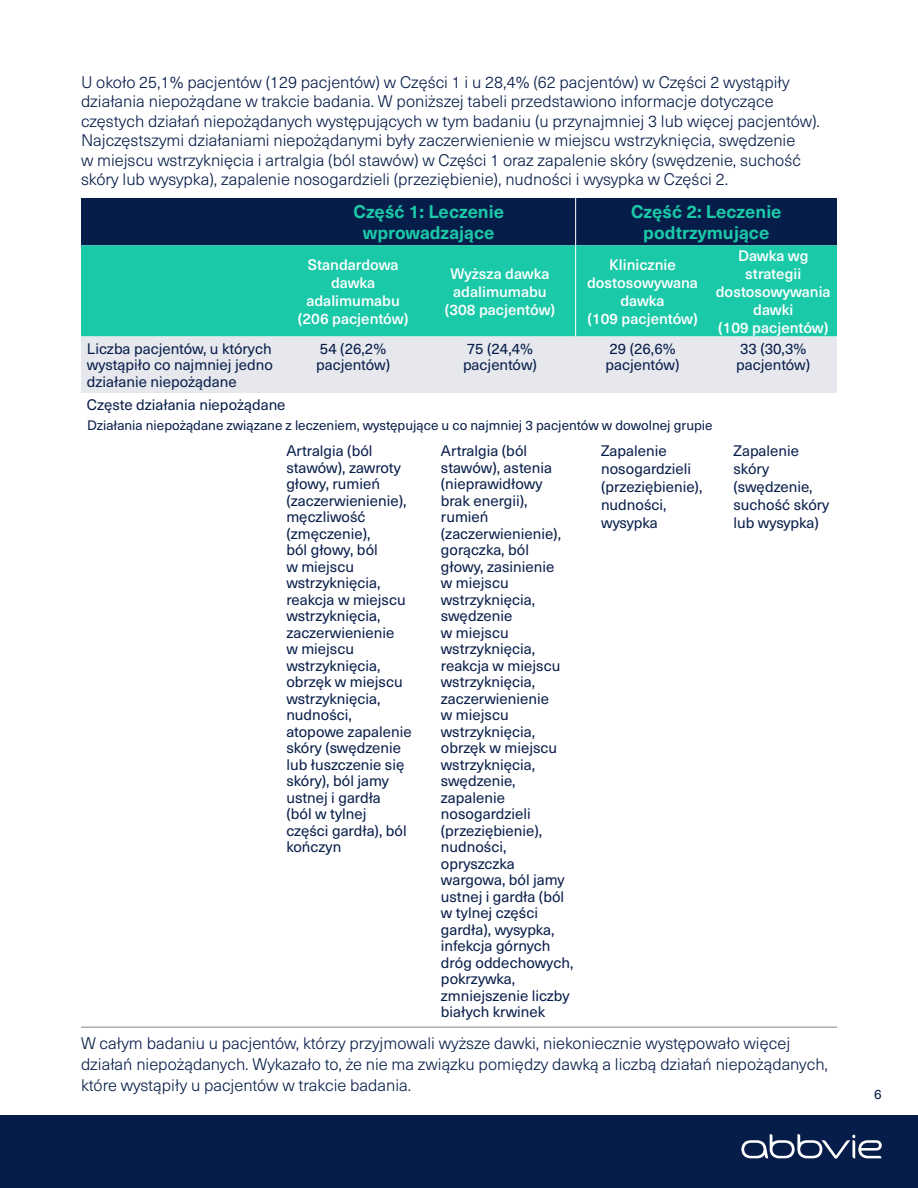
<style>
.page{position:relative;width:918px;height:1188px;background:#fff}
.page>*{position:absolute;margin:0;border:0;box-sizing:border-box;transform-origin:0 0}
.t1{font:700 18px/21.6px "Neue Haas Unica Pro";color:#1ac9a8;text-align:center}
.t2{font:300 16.5px/19.5px "Neue Haas Unica Pro";color:#071d49}
.t3{font:15px/16.5px "Neue Haas Unica Pro";color:#071d49}
.t4{font:500 15px/18px "Neue Haas Unica Pro";color:#fff;text-align:center}
.t5{font:13.5px "Neue Haas Unica Pro";color:#071d49}
</style>
<div class="page">
<div style="left:0;top:1115px;width:918px;height:73px;background:#071d49"></div>
<div style="left:81px;top:198px;width:756px;height:47px;background:#071d49"></div>
<div style="left:81px;top:245px;width:756px;height:91px;background:#1ac9a8"></div>
<div style="left:81px;top:336px;width:756px;height:57px;background:#e6e8ed"></div>
<hr style="left:81px;top:1027px;width:201px;height:1px;background:#808285">
<hr style="left:282px;top:1027px;width:142px;height:1px;background:#808285">
<hr style="left:424px;top:1027px;width:152px;height:1px;background:#808285">
<hr style="left:576px;top:1027px;width:134px;height:1px;background:#808285">
<hr style="left:710px;top:1027px;width:127px;height:1px;background:#808285">
<hr style="left:575px;top:198px;width:1px;height:47px;background:#fff">
<hr style="left:575px;top:245px;width:1px;height:91px;background:#fff">
<svg style="left:741px;top:1134px;width:141px;height:25px"></svg>
<p class="t2" style="left:81px;top:72px;width:741px">U około 25,1% pacjentów (129 pacjentów) w Części 1 i u 28,4% (62 pacjentów) w Części 2 wystąpiły działania niepożądane w trakcie badania. W poniższej tabeli przedstawiono informacje dotyczące częstych działań niepożądanych występujących w tym badaniu (u przynajmniej 3 lub więcej pacjentów).<br>Najczęstszymi działaniami niepożądanymi były zaczerwienienie w miejscu wstrzyknięcia, swędzenie<br>w miejscu wstrzyknięcia i artralgia (ból stawów) w Części 1 oraz zapalenie skóry (swędzenie, suchość skóry lub wysypka), zapalenie nosogardzieli (przeziębienie), nudności i wysypka w Części 2.</p>
<p class="t1" style="left:353px;top:201px;width:152px">Część 1: Leczenie wprowadzające</p>
<p class="t1" style="left:631px;top:201px;width:152px">Część 2: Leczenie podtrzymujące</p>
<p class="t4" style="left:298px;top:256px;width:112px">Standardowa dawka adalimumabu (206 pacjentów)</p>
<p class="t4" style="left:445px;top:265px;width:112px">Wyższa dawka adalimumabu (308 pacjentów)</p>
<p class="t4" style="left:587px;top:256px;width:112px">Klinicznie dostosowywana dawka<br>(109 pacjentów)</p>
<p class="t4" style="left:716px;top:247px;width:116px">Dawka wg strategii dostosowywania dawki<br>(109 pacjentów)</p>
<p class="t3" style="left:87px;top:341px;width:187px;text-align:justify">Liczba pacjentów, u których wystąpiło co najmniej jedno działanie niepożądane</p>
<p class="t3" style="left:316px;top:341px;width:76px">54 (26,2% pacjentów)</p>
<p class="t3" style="left:463px;top:341px;width:76px">75 (24,4% pacjentów)</p>
<p class="t3" style="left:606px;top:341px;width:76px">29 (26,6% pacjentów)</p>
<p class="t3" style="left:736px;top:341px;width:76px">33 (30,3% pacjentów)</p>
<p class="t3" style="left:87px;top:397px;width:200px">Częste działania niepożądane</p>
<p class="t5" style="left:87px;top:417px;width:627px">Działania niepożądane związane z leczeniem, występujące u co najmniej 3 pacjentów w dowolnej grupie</p>
<p class="t3" style="left:286px;top:443px;width:127px">Artralgia (ból stawów), zawroty głowy, rumień (zaczerwienienie), męczliwość (zmęczenie),<br>ból głowy, ból<br>w miejscu wstrzyknięcia, reakcja w miejscu wstrzyknięcia, zaczerwienienie<br>w miejscu wstrzyknięcia, obrzęk w miejscu wstrzyknięcia, nudności, atopowe zapalenie skóry (swędzenie lub łuszczenie się skóry), ból jamy ustnej i gardła<br>(ból w tylnej części gardła), ból kończyn</p>
<p class="t3" style="left:441px;top:443px;width:134px">Artralgia (ból stawów), astenia (nieprawidłowy brak energii), rumień (zaczerwienienie), gorączka, ból głowy, zasinienie<br>w miejscu wstrzyknięcia, swędzenie<br>w miejscu wstrzyknięcia, reakcja w miejscu wstrzyknięcia, zaczerwienienie<br>w miejscu wstrzyknięcia, obrzęk w miejscu wstrzyknięcia, swędzenie, zapalenie nosogardzieli (przeziębienie), nudności, opryszczka wargowa, ból jamy ustnej i gardła (ból w tylnej części gardła), wysypka, infekcja górnych dróg oddechowych, pokrzywka, zmniejszenie liczby białych krwinek</p>
<p class="t3" style="left:601px;top:442px;width:103px;line-height:18px">Zapalenie nosogardzieli (przeziębienie), nudności, wysypka</p>
<p class="t3" style="left:734px;top:442px;width:97px;line-height:18px">Zapalenie skóry (swędzenie, suchość skóry lub wysypka)</p>
<p class="t2" style="left:81px;top:1033px;width:749px;line-height:21px">W całym badaniu u pacjentów, którzy przyjmowali wyższe dawki, niekoniecznie występowało więcej działań niepożądanych. Wykazało to, że nie ma związku pomiędzy dawką a liczbą działań niepożądanych, które wystąpiły u pacjentów w trakcie badania.</p>
<p class="t5" style="left:874px;top:1086px;width:9px">6</p>
</div>
